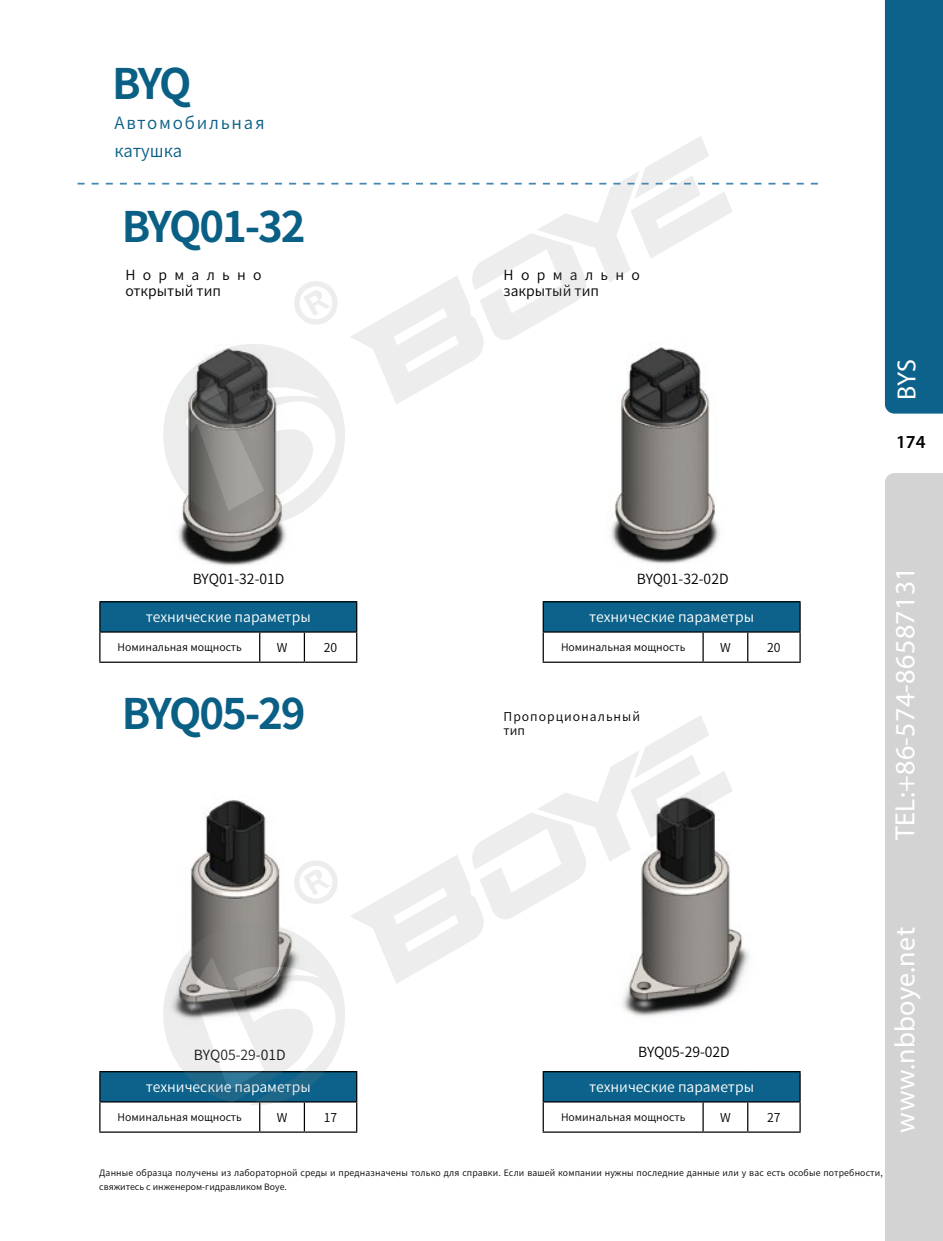
<style>
.page{position:relative;width:943px;height:1241px;background:#fff}
.page>*{position:absolute;margin:0;border:0;box-sizing:border-box;transform-origin:0 0}
.t1{font:700 42px "Source Han Sans CN";letter-spacing:-.06em;color:#0a5f85}
.t2{font:28px "Myriad Variable Concept";letter-spacing:.01em;color:#fff}
.t3{font:26.25px "Myriad Variable Concept";color:#fff}
.t4{font:18.38px "Myriad Variable Concept";color:#040000}
.t5{font:16.8px/27.5px "Source Han Sans CN";letter-spacing:.105em;color:#0a5f85}
.t6{font:14px/16.8px "Source Han Sans CN";color:#000}
.t7{font:14px "Source Han Sans CN";color:#fff}
.t8{font:12.25px/14.7px "Source Han Sans CN";letter-spacing:.08em;color:#000}
.t9{font:10.5px "Source Han Sans CN";color:#000}
.t10{font:8.75px/14px "Source Han Sans CN";letter-spacing:.015em;color:#000}
</style>
<div class="page">
<div style="left:885px;top:473px;width:58px;height:767px;background:#d3d3d4"></div>
<div style="left:884px;top:0;width:59px;height:413px;background:#0c628a"></div>
<div style="left:100px;top:601px;width:257px;height:31px;background:#0c628a"></div>
<hr style="left:99px;top:601px;width:161px;height:1px;background:#000">
<hr style="left:260px;top:601px;width:44px;height:1px;background:#000">
<hr style="left:304px;top:601px;width:53px;height:1px;background:#000">
<hr style="left:99px;top:631px;width:161px;height:1px;background:#000">
<svg style="left:99px;top:602px;width:1px;height:59px"></svg>
<hr style="left:260px;top:631px;width:44px;height:1px;background:#000">
<svg style="left:259px;top:632px;width:1px;height:29px"></svg>
<hr style="left:304px;top:631px;width:53px;height:1px;background:#000">
<svg style="left:304px;top:632px;width:1px;height:29px"></svg>
<svg style="left:356px;top:602px;width:1px;height:59px"></svg>
<hr style="left:99px;top:661px;width:161px;height:1px;background:#000">
<hr style="left:260px;top:661px;width:44px;height:1px;background:#000">
<hr style="left:304px;top:661px;width:53px;height:1px;background:#000">
<div style="left:100px;top:1071px;width:257px;height:30px;background:#0c628a"></div>
<hr style="left:99px;top:1070px;width:161px;height:2px;background:#000">
<hr style="left:99px;top:1101px;width:161px;height:1px;background:#000">
<svg style="left:99px;top:1072px;width:1px;height:59px"></svg>
<hr style="left:99px;top:1131px;width:161px;height:1px;background:#000">
<hr style="left:260px;top:1131px;width:44px;height:1px;background:#000">
<hr style="left:304px;top:1131px;width:53px;height:1px;background:#000">
<div style="left:543px;top:601px;width:257px;height:31px;background:#0c628a"></div>
<hr style="left:542px;top:601px;width:161px;height:1px;background:#000">
<hr style="left:542px;top:602px;width:2px;height:29px;background:#000">
<hr style="left:703px;top:601px;width:44px;height:1px;background:#000">
<hr style="left:747px;top:601px;width:53px;height:1px;background:#000">
<hr style="left:542px;top:631px;width:161px;height:1px;background:#000">
<hr style="left:542px;top:632px;width:2px;height:29px;background:#000">
<hr style="left:703px;top:631px;width:44px;height:1px;background:#000">
<svg style="left:702px;top:632px;width:1px;height:29px"></svg>
<hr style="left:747px;top:631px;width:53px;height:1px;background:#000">
<svg style="left:747px;top:632px;width:1px;height:29px"></svg>
<svg style="left:799px;top:602px;width:1px;height:59px"></svg>
<hr style="left:542px;top:661px;width:161px;height:1px;background:#000">
<hr style="left:703px;top:661px;width:44px;height:1px;background:#000">
<hr style="left:747px;top:661px;width:53px;height:1px;background:#000">
<div style="left:543px;top:1071px;width:257px;height:30px;background:#0c628a"></div>
<hr style="left:703px;top:1070px;width:44px;height:2px;background:#000">
<hr style="left:747px;top:1070px;width:53px;height:2px;background:#000">
<hr style="left:703px;top:1101px;width:44px;height:1px;background:#000">
<hr style="left:747px;top:1101px;width:53px;height:1px;background:#000">
<svg style="left:747px;top:1102px;width:1px;height:29px"></svg>
<svg style="left:799px;top:1072px;width:1px;height:59px"></svg>
<hr style="left:542px;top:1131px;width:161px;height:1px;background:#000">
<hr style="left:703px;top:1131px;width:44px;height:1px;background:#000">
<hr style="left:747px;top:1131px;width:53px;height:1px;background:#000">
<img style="left:178px;top:526px;width:109px;height:40px">
<img style="left:611px;top:526px;width:109px;height:38px">
<img style="left:732px;top:790px;width:18px;height:206px">
<svg style="left:78px;top:136px;width:739px;height:390px"></svg>
<svg style="left:163px;top:715px;width:569px;height:416px"></svg>
<h1 class="t1" style="left:112px;top:60px;width:81px">BYQ</h1>
<h3 class="t5" style="left:114px;top:109px;width:152px">Автомобильная катушка</h3>
<h1 class="t1" style="left:122px;top:202px;width:185px">BYQ01-32</h1>
<h3 class="t6" style="left:125px;top:266px;width:138px">Нормально открытый тип</h3>
<h3 class="t6" style="left:503px;top:266px;width:138px">Нормально закрытый тип</h3>
<h3 class="t3" style="left:891px;top:400px;width:42px;rotate:-90deg">BYS</h3>
<h3 class="t4" style="left:896px;top:431px;width:31px">174</h3>
<h3 class="t6" style="left:193px;top:570px;width:93px">BYQ01-32-01D</h3>
<h3 class="t7" style="left:146px;top:609px;width:166px">технические параметры</h3>
<p class="t9" style="left:118px;top:641px;width:126px">Номинальная мощность</p>
<h3 class="t8" style="left:277px;top:640px;width:12px">W</h3>
<h3 class="t8" style="left:324px;top:640px;width:15px">20</h3>
<h1 class="t1" style="left:122px;top:689px;width:185px">BYQ05-29</h1>
<h3 class="t6" style="left:637px;top:570px;width:93px">BYQ01-32-02D</h3>
<h3 class="t7" style="left:589px;top:609px;width:166px">технические параметры</h3>
<p class="t9" style="left:561px;top:641px;width:126px">Номинальная мощность</p>
<h3 class="t8" style="left:720px;top:640px;width:12px">W</h3>
<h3 class="t8" style="left:767px;top:640px;width:15px">20</h3>
<h3 class="t8" style="left:503px;top:709px;width:138px">Пропорциональный тип</h3>
<h2 class="t2" style="left:888px;top:840px;width:275px;rotate:-90deg">TEL:+86-574-86587131</h2>
<h3 class="t6" style="left:194px;top:1046px;width:93px">BYQ05-29-01D</h3>
<h3 class="t7" style="left:146px;top:1078px;width:166px">технические параметры</h3>
<p class="t9" style="left:118px;top:1110px;width:126px">Номинальная мощность</p>
<h3 class="t8" style="left:277px;top:1109px;width:12px">W</h3>
<h3 class="t8" style="left:324px;top:1109px;width:15px">17</h3>
<h3 class="t6" style="left:638px;top:1043px;width:93px">BYQ05-29-02D</h3>
<h3 class="t7" style="left:589px;top:1078px;width:166px">технические параметры</h3>
<p class="t9" style="left:561px;top:1110px;width:126px">Номинальная мощность</p>
<h3 class="t8" style="left:720px;top:1109px;width:12px">W</h3>
<h3 class="t8" style="left:767px;top:1109px;width:15px">27</h3>
<h2 class="t2" style="left:888px;top:1132px;width:207px;rotate:-90deg">www.nbboye.net</h2>
<p class="t10" style="left:99px;top:1165px;width:785px">Данные образца получены из лабораторной среды и предназначены только для справки. Если вашей компании нужны последние данные или у вас есть особые потребности, свяжитесь с инженером-гидравликом Boye.</p>
</div>
